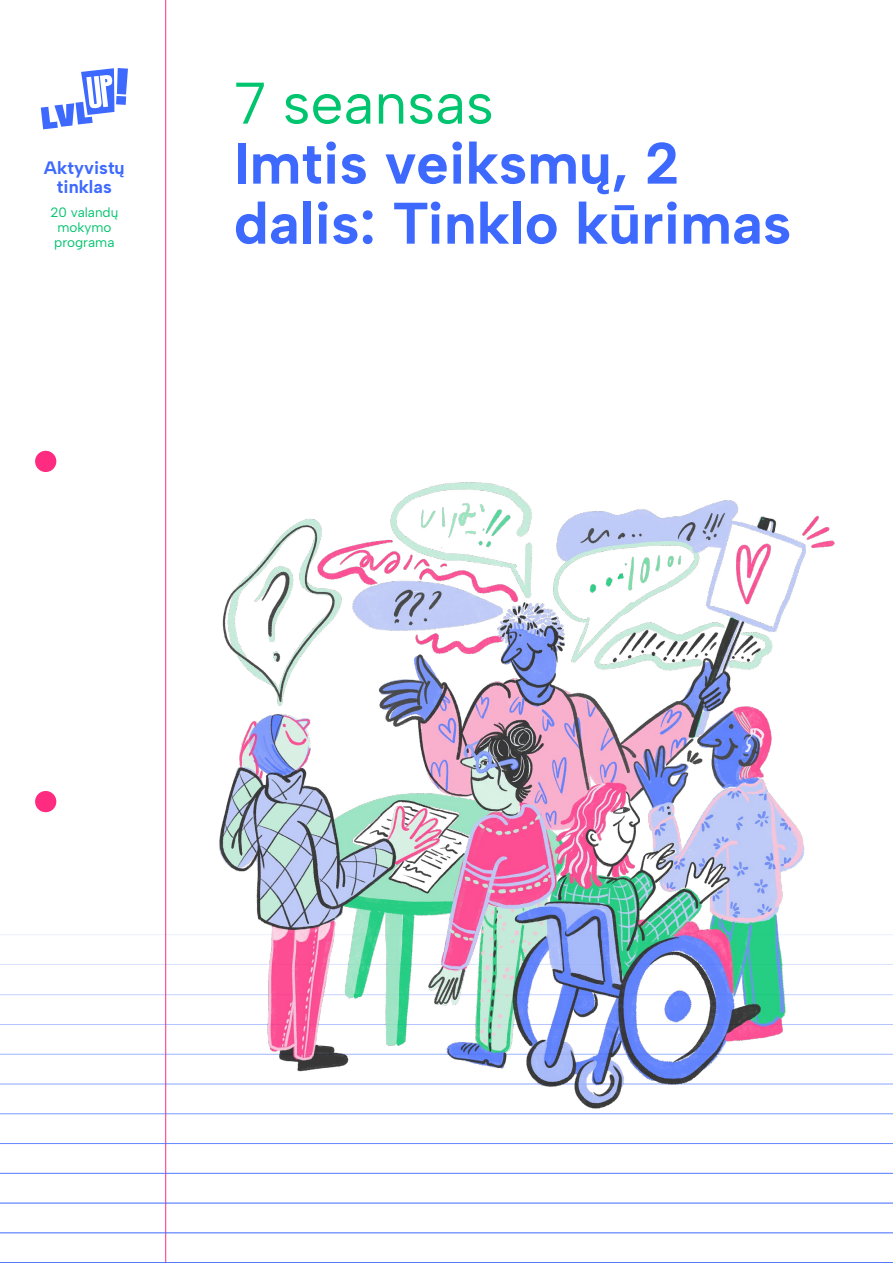
<style>
.page{position:relative;width:893px;height:1263px;background:#fff}
.page>*{position:absolute;margin:0;border:0;box-sizing:border-box;transform-origin:0 0}
.t1{font:700 58.5px/60px "Albert Sans";color:#3d69ff}
.t2{font:58.5px "Albert Sans";color:#00c46e}
.t3{font:700 18px/19.5px "Albert Sans";color:#3d69ff;text-align:center}
.t4{font:13.5px/15px "Albert Sans";color:#00c46e}
</style>
<div class="page">
<hr style="left:165px;top:0;width:1px;height:1263px;background:#ff2b80">
<div style="left:35px;top:451px;width:21px;height:21px;background:#ff2b80;border-radius:50%"></div>
<div style="left:35px;top:791px;width:21px;height:21px;background:#ff2b80;border-radius:50%"></div>
<svg style="left:41px;top:68px;width:87px;height:61px"></svg>
<hr style="left:0;top:1262px;width:893px;height:1px;background:#3d69ff">
<hr style="left:0;top:1232px;width:893px;height:1px;background:#3d69ff">
<hr style="left:0;top:1203px;width:893px;height:1px;background:#3d69ff">
<hr style="left:0;top:1173px;width:893px;height:1px;background:#3d69ff">
<hr style="left:0;top:1143px;width:893px;height:1px;background:#3d69ff">
<hr style="left:0;top:1113px;width:893px;height:1px;background:#3d69ff">
<hr style="left:0;top:1084px;width:893px;height:1px;background:#3d69ff">
<hr style="left:0;top:1054px;width:893px;height:1px;background:#3d69ff">
<hr style="left:0;top:1024px;width:893px;height:1px;background:#3d69ff">
<hr style="left:0;top:994px;width:893px;height:1px;background:#3d69ff">
<hr style="left:0;top:964px;width:893px;height:1px;background:#3d69ff">
<hr style="left:0;top:934px;width:893px;height:1px;background:#3d69ff">
<img style="left:190px;top:482px;width:659px;height:633px">
<p class="t3" style="left:44px;top:158px;width:82px">Aktyvistų tinklas</p>
<p class="t4" style="left:50px;top:205px;width:70px">20 valandų mokymo programa</p>
<p class="t2" style="left:234px;top:68px;width:261px">7 seansas</p>
<p class="t1" style="left:234px;top:133px;width:559px">Imtis veiksmų, 2 dalis: Tinklo kūrimas</p>
</div>
